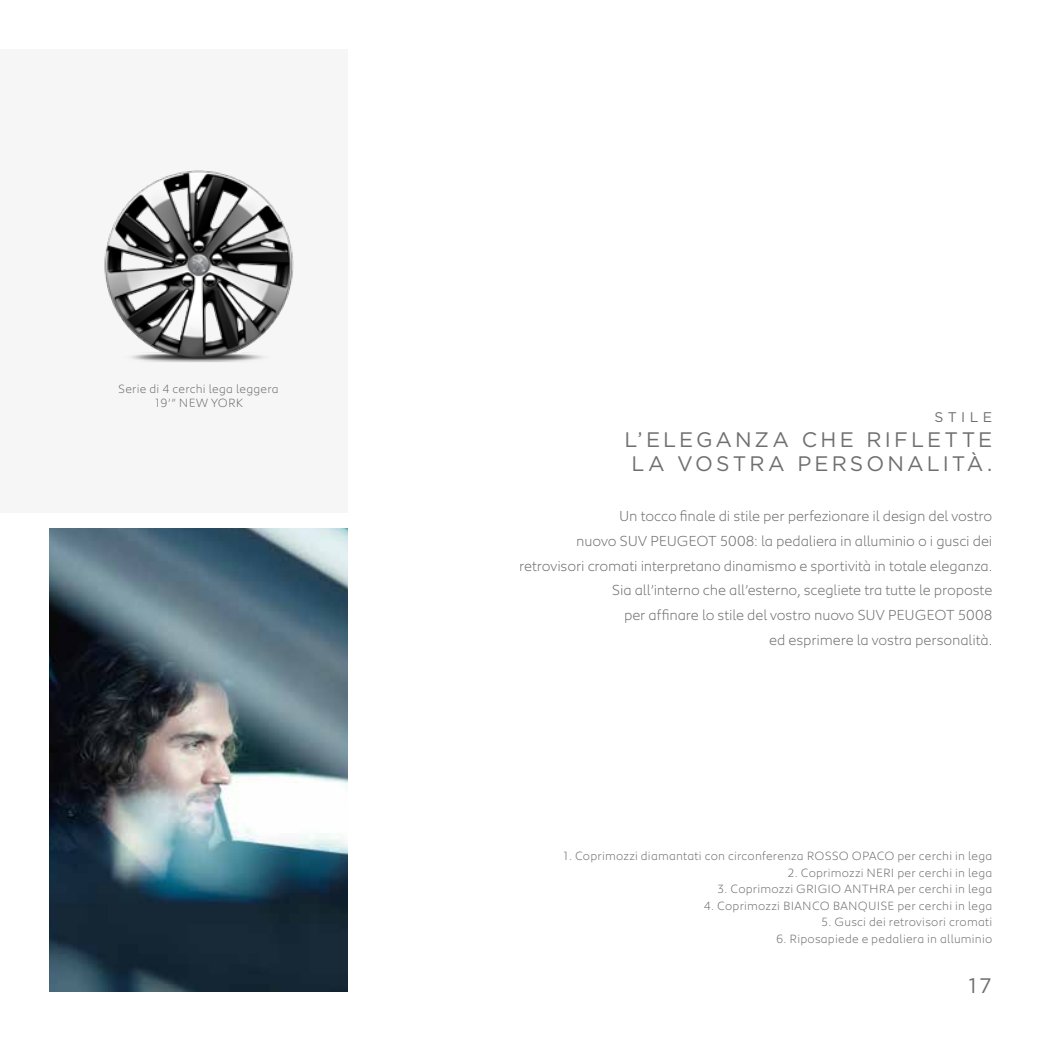
<style>
.page{position:relative;width:1042px;height:1042px;background:#fff}
.page>*{position:absolute;margin:0;border:0;box-sizing:border-box;transform-origin:0 0}
.t1{font:21px/24.8px "Gotham";letter-spacing:.145em;color:#706f6f;text-align:center}
.t2{font:300 14.88px/24.8px "Peugeot";letter-spacing:-.01em;color:#706f6f;text-align:right}
.t3{font:14px "Gotham";letter-spacing:.32em;color:#706f6f}
.t4{font:300 12.25px/14px "Peugeot";letter-spacing:.015em;color:#706f6f;text-align:center}
</style>
<div class="page">
<div style="left:0;top:50px;width:347px;height:463px;background:#f6f6f6"></div>
<img style="left:50px;top:528px;width:297px;height:463px">
<img style="left:104px;top:170px;width:190px;height:192px">
<p class="t4" style="left:118px;top:381px;width:162px">Serie di 4 cerchi lega leggera<br>19’” NEW YORK</p>
<p class="t3" style="left:934px;top:409px;width:59px">STILE</p>
<h1 class="t1" style="left:624px;top:426px;width:369px">L’ELEGANZA CHE RIFLETTE<br>LA VOSTRA PERSONALITÀ.</h1>
<p class="t2" style="left:519px;top:502px;width:474px">Un tocco finale di stile per perfezionare il design del vostro<br>nuovo SUV PEUGEOT 5008: la pedaliera in alluminio o i gusci dei retrovisori cromati interpretano dinamismo e sportività in totale eleganza.<br>Sia all’interno che all’esterno, scegliete tra tutte le proposte<br>per affinare lo stile del vostro nuovo SUV PEUGEOT 5008<br>ed esprimere la vostra personalità.</p>
<p class="t4" style="left:562px;top:848px;width:431px">1. Coprimozzi diamantati con circonferenza ROSSO OPACO per cerchi in lega</p>
<p class="t4" style="left:787px;top:864px;width:206px">2. Coprimozzi NERI per cerchi in lega</p>
<p class="t4" style="left:717px;top:881px;width:277px">3. Coprimozzi GRIGIO ANTHRA per cerchi in lega</p>
<p class="t4" style="left:704px;top:898px;width:290px">4. Coprimozzi BIANCO BANQUISE per cerchi in lega</p>
<p class="t4" style="left:821px;top:914px;width:173px">5. Gusci dei retrovisori cromati</p>
<p class="t4" style="left:776px;top:931px;width:218px">6. Riposapiede e pedaliera in alluminio</p>
<h1 class="t1" style="left:969px;top:972px;width:24px">17</h1>
</div>
